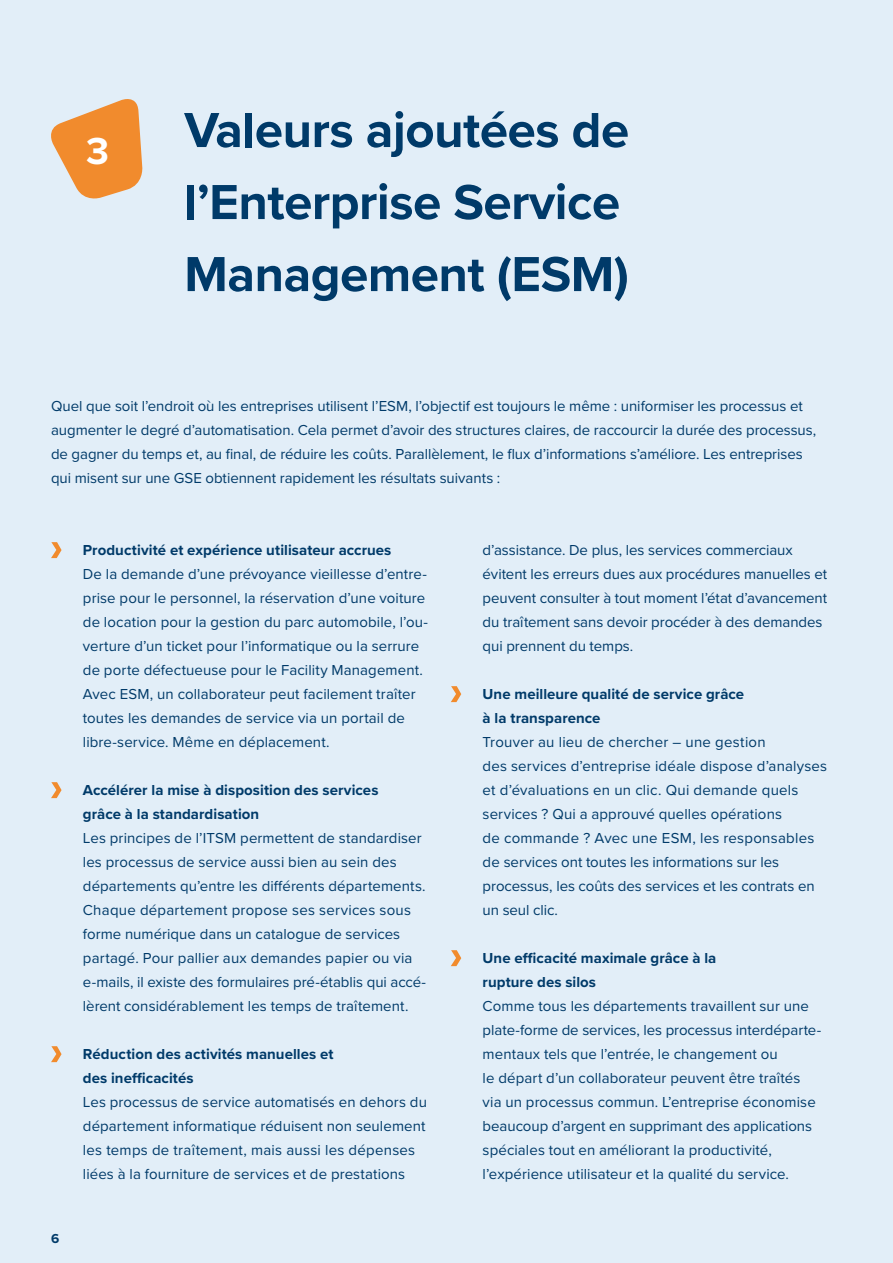
<style>
.page{position:relative;width:893px;height:1263px;background:#e2eef8}
.page>*{position:absolute;margin:0;border:0;box-sizing:border-box;transform-origin:0 0}
.t1{font:700 51px/72px "Proxima Nova";letter-spacing:-.01em;color:#003a69}
.t2{font:700 39px "Proxima Nova";color:#fff}
.t3{font:15px/24px "Proxima Nova";letter-spacing:.005em;color:#003a69}
.t4{font:700 15px/24px "Proxima Nova";letter-spacing:.005em;color:#003a69}
.t5{font:700 13.5px "Proxima Nova";color:#003a69}
</style>
<div class="page">
<svg style="left:51px;top:99px;width:92px;height:100px"></svg>
<svg style="left:51px;top:542px;width:11px;height:16px"></svg>
<svg style="left:51px;top:782px;width:11px;height:16px"></svg>
<svg style="left:51px;top:1046px;width:11px;height:16px"></svg>
<svg style="left:451px;top:686px;width:10px;height:16px"></svg>
<svg style="left:451px;top:950px;width:10px;height:16px"></svg>
<h2 class="t2" style="left:86px;top:122px;width:24px">3</h2>
<h1 class="t1" style="left:184px;top:93px;width:446px">Valeurs ajoutées de l’Enterprise Service<br>Management (ESM)</h1>
<p class="t3" style="left:51px;top:393px;width:767px">Quel que soit l’endroit où les entreprises utilisent l’ESM, l’objectif est toujours le même : uniformiser les processus et augmenter le degré d’automatisation. Cela permet d’avoir des structures claires, de raccourcir la durée des processus, de gagner du temps et, au final, de réduire les coûts. Parallèlement, le flux d’informations s’améliore. Les entreprises qui misent sur une GSE obtiennent rapidement les résultats suivants :</p>
<p class="t5" style="left:51px;top:1228px;width:10px">6</p>
<p class="t4" style="left:83px;top:538px;width:310px">Productivité et expérience utilisateur accrues</p>
<p class="t3" style="left:83px;top:561px;width:346px">De la demande d’une prévoyance vieillesse d’entre&shy;prise pour le personnel, la réservation d’une voiture de location pour la gestion du parc automobile, l’ou&shy;verture d’un ticket pour l’informatique ou la serrure de porte défectueuse pour le Facility Management.<br>Avec ESM, un collaborateur peut facilement traîter toutes les demandes de service via un portail de libre-service. Même en déplacement.</p>
<p class="t4" style="left:83px;top:778px;width:297px">Accélérer la mise à disposition des services grâce à la standardisation</p>
<p class="t3" style="left:83px;top:825px;width:345px">Les principes de l’ITSM permettent de standardiser les processus de service aussi bien au sein des départements qu’entre les différents départements.<br>Chaque département propose ses services sous forme numérique dans un catalogue de services partagé. Pour pallier aux demandes papier ou via e-mails, il existe des formulaires pré-établis qui accé&shy;lèrent considérablement les temps de traîtement.</p>
<p class="t4" style="left:83px;top:1042px;width:252px">Réduction des activités manuelles et des inefficacités</p>
<p class="t3" style="left:83px;top:1089px;width:345px">Les processus de service automatisés en dehors du département informatique réduisent non seulement les temps de traîtement, mais aussi les dépenses liées à la fourniture de services et de prestations</p>
<p class="t3" style="left:483px;top:537px;width:346px">d’assistance. De plus, les services commerciaux évitent les erreurs dues aux procédures manuelles et peuvent consulter à tout moment l’état d’avancement du traîtement sans devoir procéder à des demandes qui prennent du temps.</p>
<p class="t4" style="left:483px;top:682px;width:263px">Une meilleure qualité de service grâce à la transparence</p>
<p class="t3" style="left:483px;top:729px;width:346px">Trouver au lieu de chercher – une gestion<br>des services d’entreprise idéale dispose d’analyses et d’évaluations en un clic. Qui demande quels services ? Qui a approuvé quelles opérations<br>de commande ? Avec une ESM, les responsables de services ont toutes les informations sur les processus, les coûts des services et les contrats en un seul clic.</p>
<p class="t4" style="left:483px;top:946px;width:235px">Une efficacité maximale grâce à la rupture des silos</p>
<p class="t3" style="left:483px;top:993px;width:340px">Comme tous les départements travaillent sur une plate-forme de services, les processus interdéparte&shy;mentaux tels que l’entrée, le changement ou<br>le départ d’un collaborateur peuvent être traîtés via un processus commun. L’entreprise économise beaucoup d’argent en supprimant des applications spéciales tout en améliorant la productivité, l’expérience utilisateur et la qualité du service.</p>
</div>
